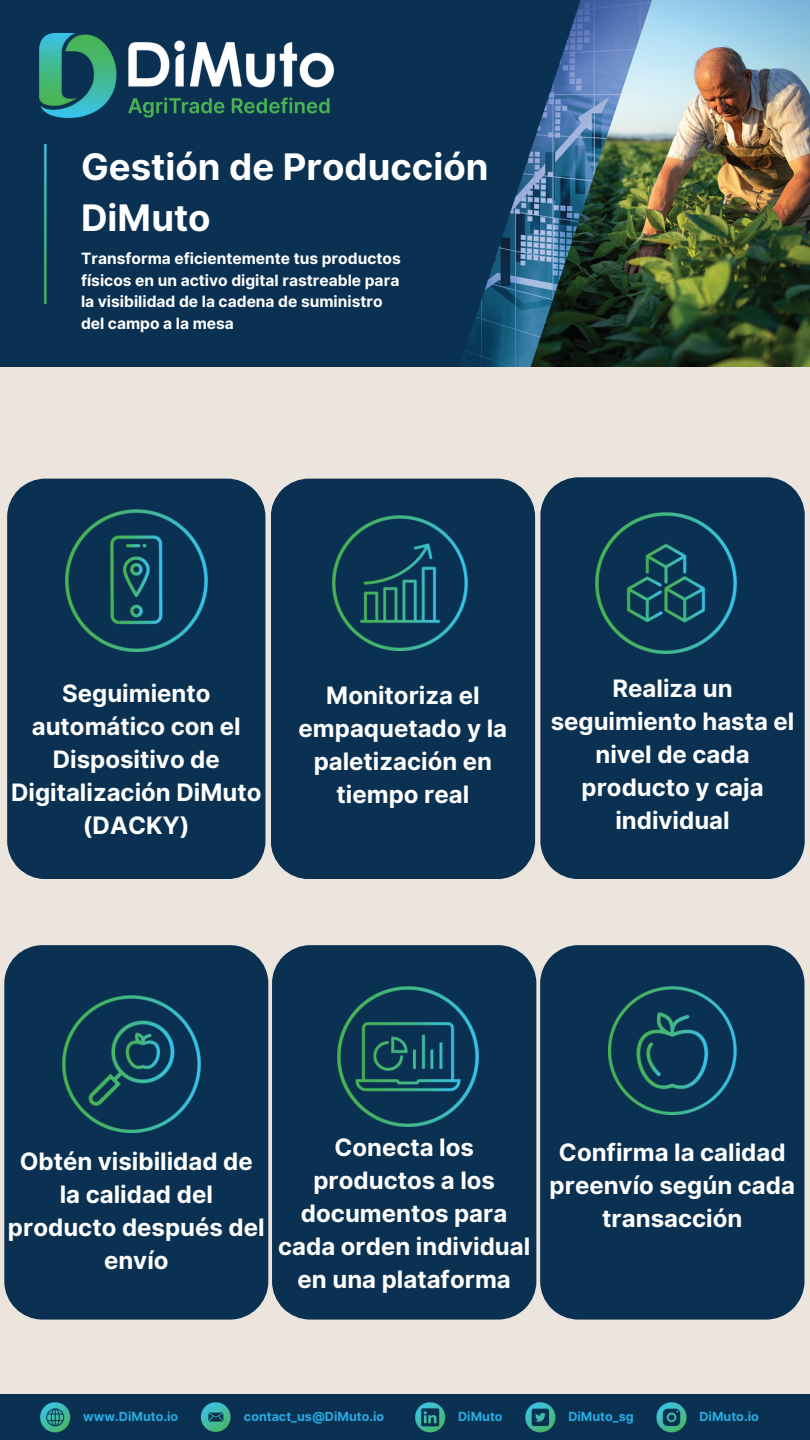
<style>
.page{position:relative;width:810px;height:1440px;background:#fff}
.page>*{position:absolute;margin:0;border:0;box-sizing:border-box;transform-origin:0 0}
.t1{font:700 36.6px/51px "Inter";color:#fff}
.t2{font:700 24px/33px "Inter";color:#fff;text-align:center}
.t3{font:700 15.5px/21.8px "Inter";color:#fff}
.t4{font:700 12.5px "Inter";color:#27abe2}
</style>
<div class="page">
<div style="left:0;top:0;width:810px;height:376px;background:#0a3151"></div>
<img style="left:333px;top:0;width:477px;height:367px">
<img style="left:40px;top:34px;width:293px;height:84px">
<img style="left:44px;top:145px;width:3px;height:159px">
<div style="left:0;top:367px;width:810px;height:1027px;background:#ece5de"></div>
<div style="left:0;top:1394px;width:810px;height:46px;background:#0a3151"></div>
<svg style="left:40px;top:1402px;width:30px;height:31px"></svg>
<svg style="left:415px;top:1402px;width:30px;height:31px"></svg>
<svg style="left:525px;top:1402px;width:31px;height:31px"></svg>
<svg style="left:656px;top:1402px;width:31px;height:31px"></svg>
<svg style="left:201px;top:1402px;width:30px;height:30px"></svg>
<div style="left:7px;top:479px;width:258px;height:400px;background:#0a3151"></div>
<img style="left:66px;top:510px;width:141px;height:142px">
<div style="left:540px;top:945px;width:265px;height:375px;background:#0a3151"></div>
<img style="left:608px;top:986px;width:129px;height:129px">
<div style="left:272px;top:945px;width:264px;height:375px;background:#0a3151"></div>
<img style="left:338px;top:986px;width:140px;height:141px">
<div style="left:540px;top:477px;width:265px;height:402px;background:#0a3151"></div>
<img style="left:596px;top:513px;width:141px;height:141px">
<div style="left:4px;top:945px;width:264px;height:374px;background:#0a3151;border-radius:38px"></div>
<img style="left:63px;top:995px;width:137px;height:137px">
<div style="left:271px;top:479px;width:264px;height:400px;background:#0a3151"></div>
<img style="left:333px;top:516px;width:135px;height:135px">
<p class="t1" style="left:81px;top:141px;width:409px">Gestión de Producción<br>DiMuto</p>
<p class="t3" style="left:81px;top:247px;width:321px">Transforma eficientemente tus productos físicos en un activo digital rastreable para la visibilidad de la cadena de suministro del campo a la mesa</p>
<p class="t2" style="left:11px;top:677px;width:252px">Seguimiento automático con el<br>Dispositivo de<br>Digitalización DiMuto (DACKY)</p>
<p class="t2" style="left:299px;top:679px;width:210px">Monitoriza el empaquetado y la paletización en tiempo real</p>
<p class="t2" style="left:551px;top:672px;width:245px">Realiza un seguimiento hasta el nivel de cada producto y caja individual</p>
<p class="t2" style="left:8px;top:1145px;width:258px">Obtén visibilidad de la calidad del producto después del envío</p>
<p class="t2" style="left:278px;top:1131px;width:254px">Conecta los productos a los documentos para cada orden individual en una plataforma</p>
<p class="t2" style="left:550px;top:1135px;width:247px">Confirma la calidad preenvío según cada transacción</p>
<p class="t4" style="left:83px;top:1409px;width:97px">www.DiMuto.io</p>
<p class="t4" style="left:244px;top:1409px;width:142px">contact_us@DiMuto.io</p>
<p class="t4" style="left:458px;top:1409px;width:46px">DiMuto</p>
<p class="t4" style="left:568px;top:1409px;width:67px">DiMuto_sg</p>
<p class="t4" style="left:700px;top:1409px;width:61px">DiMuto.io</p>
</div>
